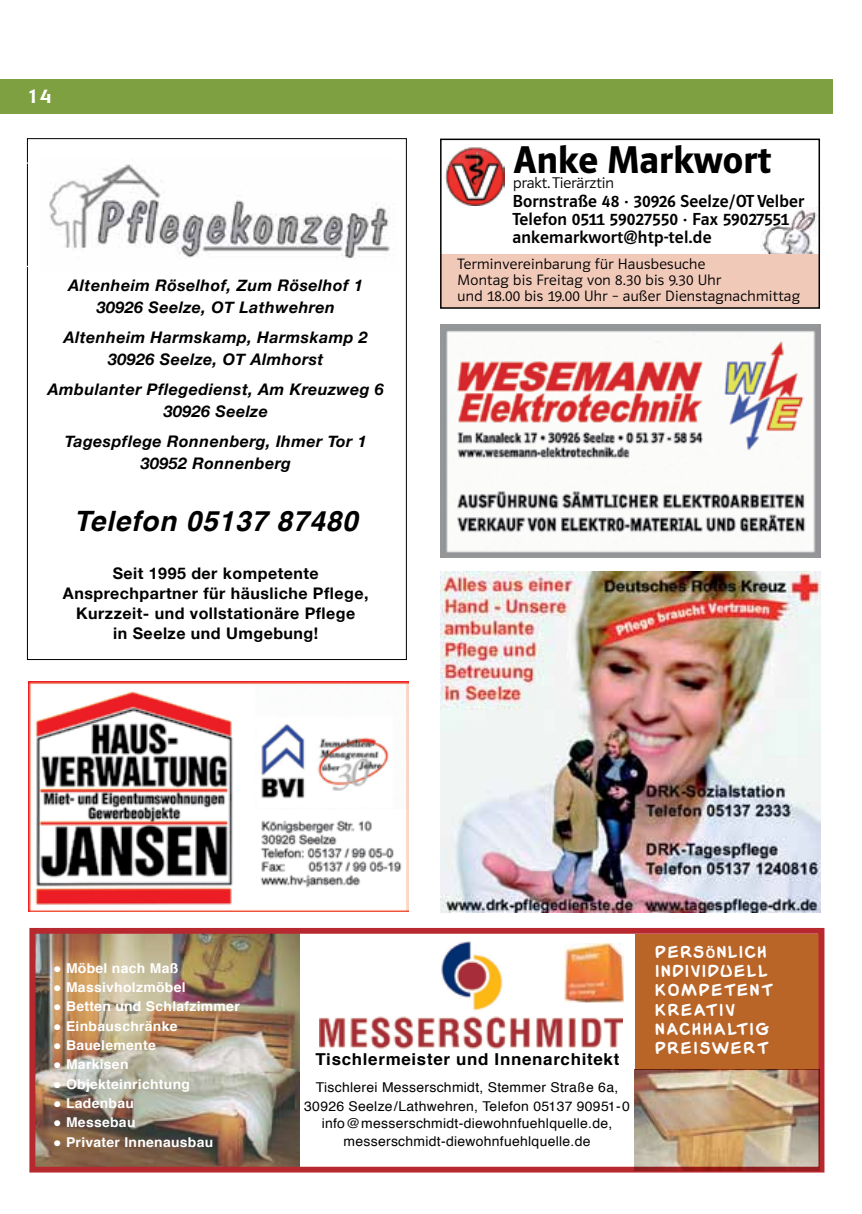
<style>
.page{position:relative;width:862px;height:1214px;background:#fff}
.page>*{position:absolute;margin:0;border:0;box-sizing:border-box;transform-origin:0 0}
.t1{font:40px "Polo 22 R Hfett";color:#000}
.t2{font:italic 700 28px "Helvetica";letter-spacing:.03em;color:#000}
.t3{font:700 20px "Mixage";color:#fff}
.t4{font:18px/18px "Polo 22 R Krftg";letter-spacing:.01em;color:#000}
.t5{font:700 16.4px "Helvetica";letter-spacing:.04em;color:#000}
.t6{font:italic 700 16px/22px "Helvetica Neue";letter-spacing:.03em;color:#000;text-align:center}
.t7{font:700 16px/20px "Helvetica Neue";letter-spacing:.03em;color:#000;text-align:center}
.t8{font:16px "Polo 22 R Leicht";color:#000}
.t9{font:15.6px/16px "Polo 22 R Leicht";letter-spacing:.02em;color:#000}
.t10{font:13.6px/19.4px "Helvetica";letter-spacing:.02em;color:#000;text-align:center}
.t11{font:700 13.6px "Helvetica";letter-spacing:.02em;color:#fff}
.t12{font:13.6px/19.4px "Garfield";letter-spacing:.2em;color:#fff}
.s1{font-family:"Polo 22 R Leicht";font-size:15.6px}
.s2{font-weight:400}
</style>
<div class="page">
<div style="left:0;top:79px;width:832px;height:34px;background:#7fa041"></div>
<img style="left:441px;top:571px;width:380px;height:341px">
<img style="left:28px;top:681px;width:380px;height:230px">
<img style="left:440px;top:324px;width:380px;height:233px">
<img style="left:762px;top:209px;width:55px;height:45px">
<div style="left:441px;top:254px;width:378px;height:53px;background:#f1c9b9"></div>
<div style="left:440px;top:138px;width:380px;height:171px;border:2px solid #000"></div>
<img style="left:445px;top:147px;width:60px;height:59px">
<div style="left:635px;top:933px;width:183px;height:136px;background:#ba6528"></div>
<img style="left:36px;top:934px;width:264px;height:231px">
<div style="left:29px;top:927px;width:795px;height:245px;border:6px solid #b7292f"></div>
<img style="left:320px;top:941px;width:302px;height:108px">
<img style="left:565px;top:943px;width:59px;height:59px">
<img style="left:635px;top:1069px;width:184px;height:101px">
<img style="left:49px;top:164px;width:341px;height:95px">
<p class="t3" style="left:27px;top:85px;width:27px">14</p>
<p class="t6" style="left:69px;top:275px;width:296px">Altenheim Röselhof, Zum Röselhof 1<br>30926 Seelze, OT Lathwehren</p>
<p class="t6" style="left:64px;top:327px;width:306px">Altenheim Harmskamp, Harmskamp 2<br>30926 Seelze, OT Almhorst</p>
<p class="t6" style="left:48px;top:379px;width:337px">Ambulanter Pflegedienst, Am Kreuzweg 6<br>30926 Seelze</p>
<p class="t6" style="left:65px;top:431px;width:303px">Tagespflege Ronnenberg, Ihmer Tor 1<br>30952 Ronnenberg</p>
<h2 class="t2" style="left:74px;top:498px;width:285px">Telefon 05137 87480</h2>
<p class="t7" style="left:63px;top:563px;width:307px">Seit 1995 der kompetente<br>Ansprechpartner für häusliche Pflege,<br>Kurzzeit- und vollstationäre Pflege<br>in Seelze und Umgebung!</p>
<h1 class="t1" style="left:513px;top:139px;width:260px">Anke Markwort</h1>
<p class="t8" style="left:513px;top:174px;width:102px">prakt. Tierärztin</p>
<p class="t4" style="left:512px;top:192px;width:293px">Bornstraße 48 <span class="s1">•</span> 30926 Seelze/OT Velber<br>Telefon 0511 59027550 <span class="s1">•</span> Fax 59027551 ankemarkwort@htp-tel.de</p>
<p class="t9" style="left:458px;top:256px;width:344px">Terminvereinbarung für Hausbesuche<br>Montag bis Freitag von 8.30 bis 9.30 Uhr<br>und 18.00 bis 19.00 Uhr – außer Dienstagnachmittag</p>
<p class="t11" style="left:53px;top:956px;width:127px"><span class="s2">●</span> Möbel nach Maß</p>
<p class="t11" style="left:53px;top:976px;width:134px">● Massivholzmöbel</p>
<p class="t11" style="left:53px;top:995px;width:188px">● Betten und Schlafzimmer</p>
<p class="t11" style="left:53px;top:1014px;width:126px">● Einbauschränke</p>
<p class="t11" style="left:53px;top:1034px;width:104px">● Bauelemente</p>
<p class="t11" style="left:53px;top:1053px;width:77px">● Markisen</p>
<p class="t11" style="left:53px;top:1072px;width:138px">● Objekteinrichtung</p>
<p class="t11" style="left:53px;top:1092px;width:82px">● Ladenbau</p>
<p class="t11" style="left:53px;top:1111px;width:84px">● Messebau</p>
<p class="t11" style="left:53px;top:1130px;width:162px">● Privater Innenausbau</p>
<p class="t5" style="left:315px;top:1046px;width:305px">Tischlermeister und Innenarchitekt</p>
<p class="t10" style="left:304px;top:1077px;width:327px">Tischlerei Messerschmidt, Stemmer Straße 6a,<br>30926 Seelze/Lathwehren, Telefon 05137 90951-0</p>
<p class="t10" style="left:322px;top:1115px;width:292px;line-height:17.4px">info@messerschmidt-diewohnfuehlquelle.de, messerschmidt-diewohnfuehlquelle.de</p>
<p class="t12" style="left:656px;top:943px;width:118px">PERSÖNLICH<br>INDIVIDUELL<br>KOMPETENT<br>KREATIV<br>NACHHALTIG<br>PREISWERT</p>
</div>
